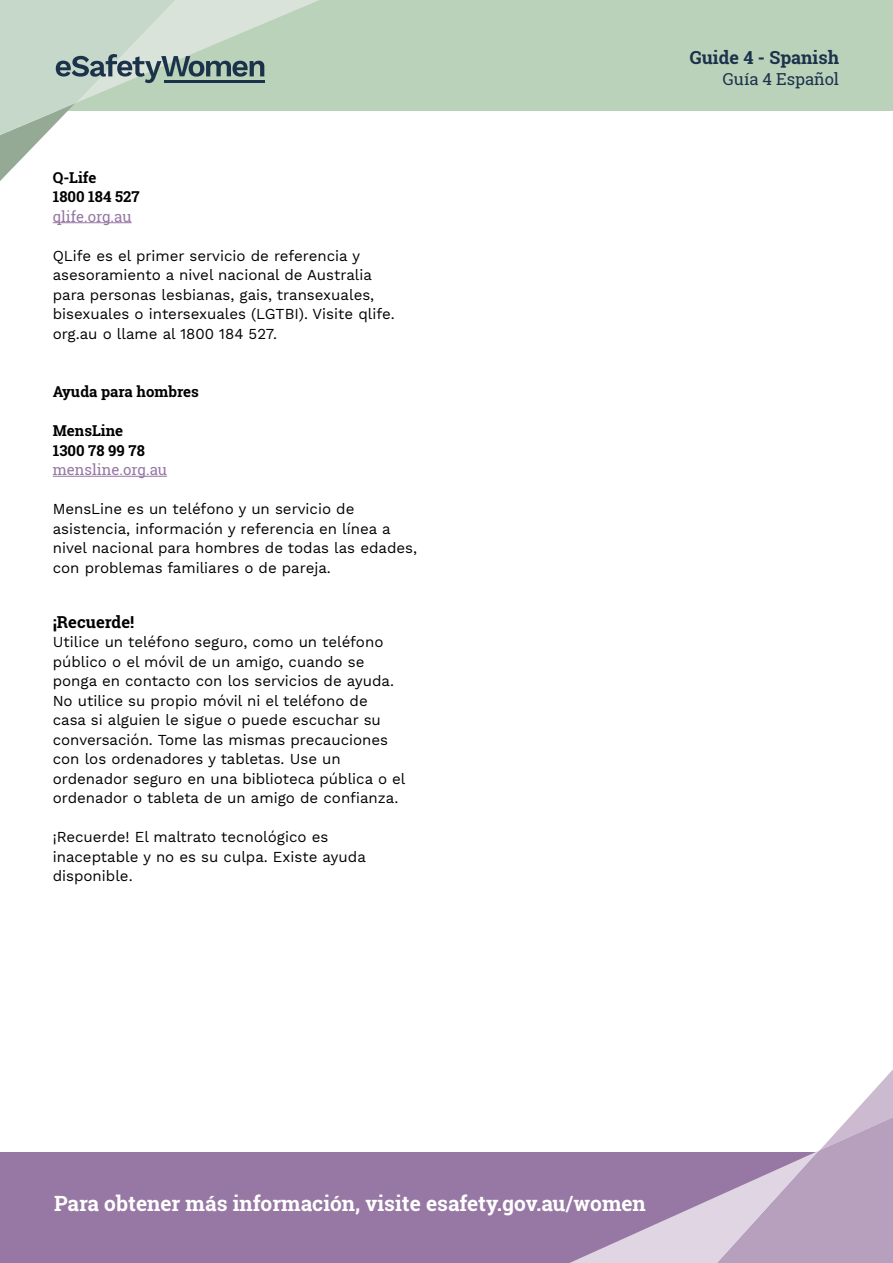
<style>
.page{position:relative;width:893px;height:1263px;background:#fff}
.page>*{position:absolute;margin:0;border:0;box-sizing:border-box;transform-origin:0 0}
.t1{font:700 21px "Roboto Slab";color:#fff}
.t2{font:700 18px "Roboto Slab";color:#1b324b}
.t3{font:16.5px "Roboto Slab";color:#1b324b}
.t4{font:700 16.5px "Roboto Slab";color:#000}
.t5{font:15px/19.5px "Work Sans";color:#000}
.t6{font:700 15px/19.5px "Roboto Slab";color:#000}
.t7{font:15px "Roboto Slab";color:#9777a3}
</style>
<div class="page">
<hr style="left:53px;top:222px;width:79px;height:1px;background:#9777a3">
<hr style="left:53px;top:476px;width:114px;height:1px;background:#9777a3">
<div style="left:0;top:1152px;width:893px;height:111px;background:#9777a3"></div>
<svg style="left:570px;top:1069px;width:323px;height:194px"></svg>
<div style="left:0;top:0;width:893px;height:110px;background:#bad1ba"></div>
<svg style="left:0;top:0;width:320px;height:181px"></svg>
<hr style="left:164px;top:80px;width:100px;height:3px;background:#1b324b">
<p class="t6" style="left:53px;top:167px;width:88px">Q-Life<br>1800 184 527</p>
<p class="t7" style="left:53px;top:206px;width:80px">qlife.org.au</p>
<p class="t5" style="left:53px;top:246px;width:344px">QLife es el primer servicio de referencia y asesoramiento a nivel nacional de Australia para personas lesbianas, gais, transexuales, bisexuales o intersexuales (LGTBI). Visite qlife. org.au o llame al 1800 184 527.</p>
<p class="t6" style="left:53px;top:382px;width:148px">Ayuda para hombres</p>
<p class="t6" style="left:53px;top:421px;width:94px">MensLine<br>1300 78 99 78</p>
<p class="t7" style="left:53px;top:459px;width:116px">mensline.org.au</p>
<p class="t5" style="left:53px;top:500px;width:366px">MensLine es un teléfono y un servicio de asistencia, información y referencia en línea a nivel nacional para hombres de todas las edades, con problemas familiares o de pareja.</p>
<p class="t4" style="left:53px;top:610px;width:83px">¡Recuerde!</p>
<p class="t5" style="left:53px;top:633px;width:354px">Utilice un teléfono seguro, como un teléfono público o el móvil de un amigo, cuando se ponga en contacto con los servicios de ayuda.<br>No utilice su propio móvil ni el teléfono de<br>casa si alguien le sigue o puede escuchar su conversación. Tome las mismas precauciones con los ordenadores y tabletas. Use un ordenador seguro en una biblioteca pública o el ordenador o tableta de un amigo de confianza.</p>
<p class="t5" style="left:53px;top:828px;width:315px">¡Recuerde! El maltrato tecnológico es inaceptable y no es su culpa. Existe ayuda disponible.</p>
<p class="t2" style="left:690px;top:45px;width:151px">Guide 4 - Spanish</p>
<p class="t3" style="left:723px;top:68px;width:118px">Guía 4 Español</p>
<h1 class="t1" style="left:54px;top:1189px;width:593px">Para obtener más información, visite esafety.gov.au/women</h1>
</div>
